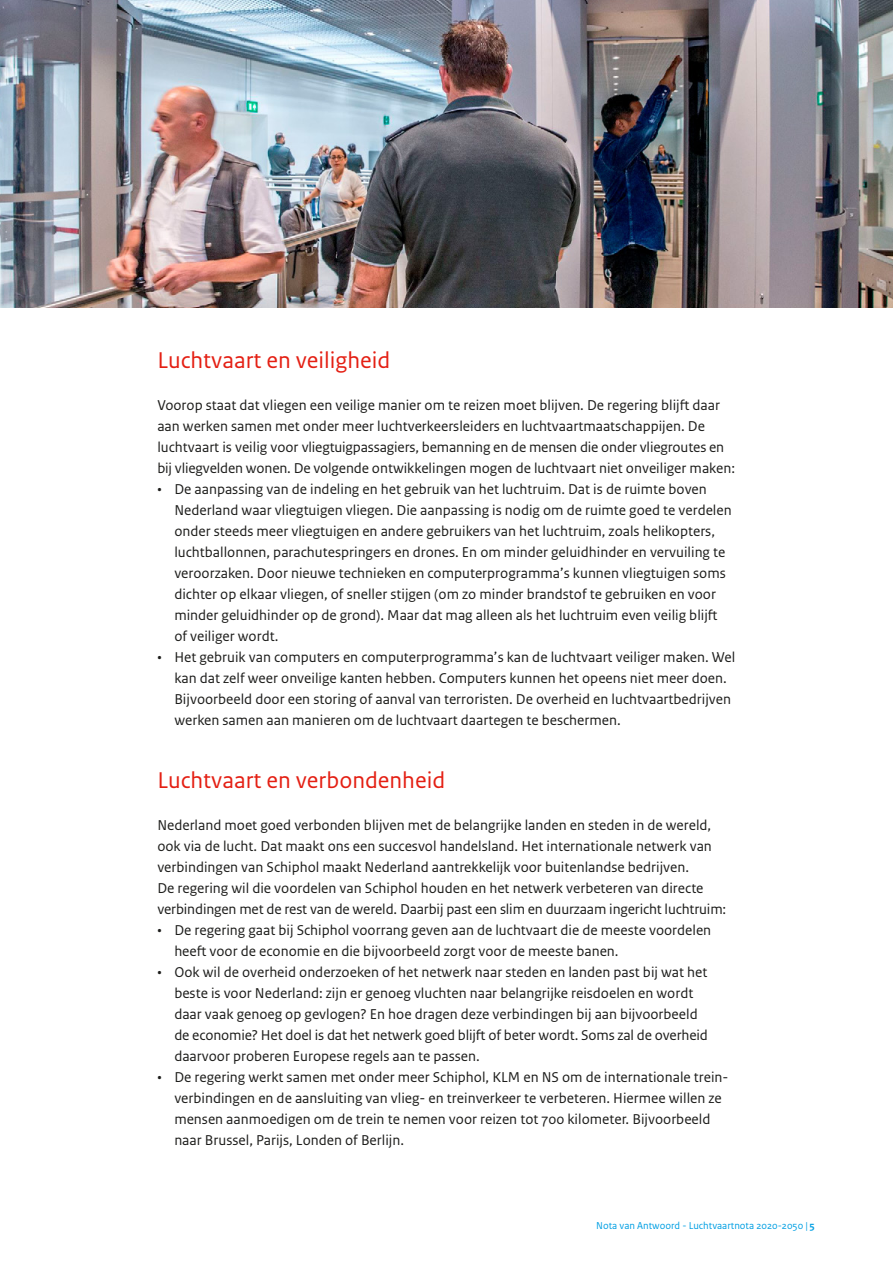
<style>
.page{position:relative;width:893px;height:1263px;background:#fff}
.page>*{position:absolute;margin:0;border:0;box-sizing:border-box;transform-origin:0 0}
._04_RO_Paragraafkop{font:24px "Rijksoverheid Sans Text";color:#e41f13}
._10_RO_Broodtekst{font:15px/21px "Rijksoverheid Sans Text";color:#1d1d1b}
.t1{font:10.5px "Rijksoverheid Sans Text Regular 4";color:#009fe3}
.s1{font-family:"Rijksoverheid Sans Text";font-weight:700}
</style>
<div class="page">
<img style="left:0;top:0;width:893px;height:308px">
<img style="left:72px;top:200px;width:749px;height:18px">
<p class="_04_RO_Paragraafkop" style="left:157px;top:346px;width:234px">Luchtvaart en veiligheid</p>
<p class="_10_RO_Broodtekst" style="left:157px;top:395px;width:579px">Voorop staat dat vliegen een veilige manier om te reizen moet blijven. De regering blijft daar aan werken samen met onder meer luchtverkeersleiders en luchtvaartmaatschappijen. De luchtvaart is veilig voor vliegtuigpassagiers, bemanning en de mensen die onder vliegroutes en bij vliegvelden wonen. De volgende ontwikkelingen mogen de luchtvaart niet onveiliger maken:</p>
<p class="_10_RO_Broodtekst" style="left:174px;top:479px;width:559px;text-indent:-17px">• De aanpassing van de indeling en het gebruik van het luchtruim. Dat is de ruimte boven Nederland waar vliegtuigen vliegen. Die aanpassing is nodig om de ruimte goed te verdelen onder steeds meer vliegtuigen en andere gebruikers van het luchtruim, zoals helikopters, luchtballonnen, parachutespringers en drones. En om minder geluidhinder en vervuiling te veroorzaken. Door nieuwe technieken en computerprogramma’s kunnen vliegtuigen soms dichter op elkaar vliegen, of sneller stijgen (om zo minder brandstof te gebruiken en voor minder geluidhinder op de grond). Maar dat mag alleen als het luchtruim even veilig blijft of veiliger wordt.</p>
<p class="_10_RO_Broodtekst" style="left:174px;top:647px;width:562px;text-indent:-17px">• Het gebruik van computers en computerprogramma’s kan de luchtvaart veiliger maken. Wel kan dat zelf weer onveilige kanten hebben. Computers kunnen het opeens niet meer doen.<br>Bijvoorbeeld door een storing of aanval van terroristen. De overheid en luchtvaartbedrijven werken samen aan manieren om de luchtvaart daartegen te beschermen.</p>
<p class="_04_RO_Paragraafkop" style="left:157px;top:766px;width:289px">Luchtvaart en verbondenheid</p>
<p class="_10_RO_Broodtekst" style="left:157px;top:815px;width:570px">Nederland moet goed verbonden blijven met de belangrijke landen en steden in de wereld, ook via de lucht. Dat maakt ons een succesvol handelsland. Het internationale netwerk van verbindingen van Schiphol maakt Nederland aantrekkelijk voor buitenlandse bedrijven.<br>De regering wil die voordelen van Schiphol houden en het netwerk verbeteren van directe verbindingen met de rest van de wereld. Daarbij past een slim en duurzaam ingericht luchtruim:</p>
<p class="_10_RO_Broodtekst" style="left:174px;top:920px;width:538px;text-indent:-17px">• De regering gaat bij Schiphol voorrang geven aan de luchtvaart die de meeste voordelen heeft voor de economie en die bijvoorbeeld zorgt voor de meeste banen.</p>
<p class="_10_RO_Broodtekst" style="left:174px;top:962px;width:535px;text-indent:-17px">• Ook wil de overheid onderzoeken of het netwerk naar steden en landen past bij wat het beste is voor Nederland: zijn er genoeg vluchten naar belangrijke reisdoelen en wordt daar vaak genoeg op gevlogen? En hoe dragen deze verbindingen bij aan bijvoorbeeld de economie? Het doel is dat het netwerk goed blijft of beter wordt. Soms zal de overheid daarvoor proberen Europese regels aan te passen.</p>
<p class="_10_RO_Broodtekst" style="left:174px;top:1067px;width:554px;text-indent:-17px">• De regering werkt samen met onder meer Schiphol, KLM en NS om de internationale trein&shy;verbindingen en de aansluiting van vlieg- en treinverkeer te verbeteren. Hiermee willen ze mensen aanmoedigen om de trein te nemen voor reizen tot 700 kilometer. Bijvoorbeeld naar Brussel, Parijs, Londen of Berlijn.</p>
<p class="t1" style="left:596px;top:1219px;width:220px">Nota van Antwoord - Luchtvaartnota 2020-2050 | <span class="s1">5</span></p>
</div>
